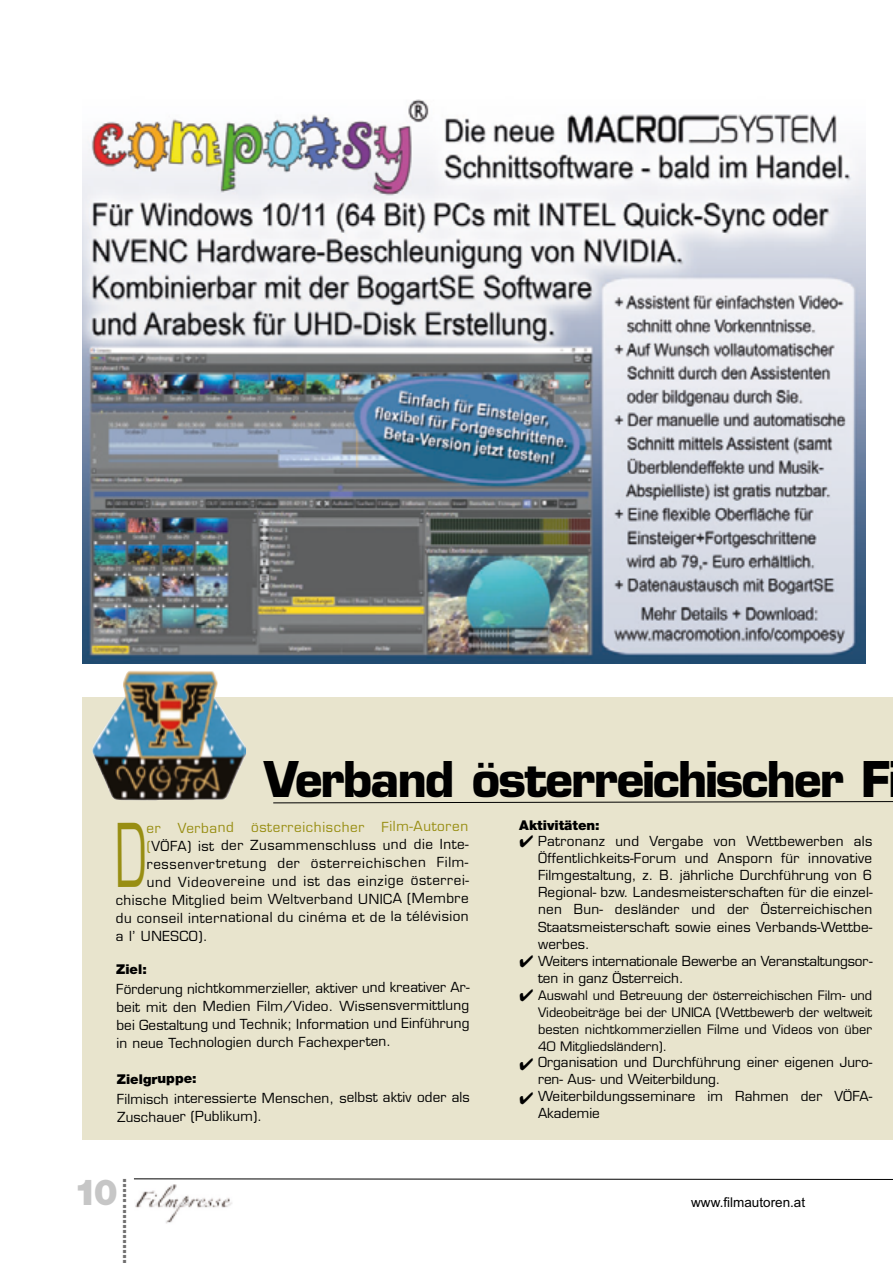
<style>
.page{position:relative;width:893px;height:1263px;background:#fff}
.page>*{position:absolute;margin:0;border:0;box-sizing:border-box;transform-origin:0 0}
.t1{font:85.5px "Eurostile LT Std";color:#988e13;scale:.5 1}
.t2{font:700 48px "Eurostile LT Std";letter-spacing:-.04em;color:#000}
.t3{font:900 36px "Helvetica Neue LT Std";color:#c6c6c6}
.t4{font:900 15px "Helvetica Neue LT Std";color:#706f6f}
.t5{font:13.5px/17.1px "Eurostile LT Std";letter-spacing:.01em;color:#000}
.t6{font:13.5px "Eurostile LT Std";letter-spacing:.03em;color:#000}
.t7{font:13.5px "Eurostile LT Std";letter-spacing:.04em;color:#000}
.t8{font:13.5px "Eurostile LT Std";letter-spacing:.035em;color:#000}
.t9{font:13.5px "Eurostile LT Std";letter-spacing:.04em;color:#988e13}
.t10{font:900 13.5px "Helvetica Neue LT Std";letter-spacing:-.005em;color:#000}
.t11{font:13.5px "Arial";color:#000}
.t12{font:12.75px/17.1px "Eurostile LT Std";letter-spacing:.01em;color:#000;text-align:justify}
.s1{color:#988e13}
</style>
<div class="page">
<div style="left:83px;top:697px;width:810px;height:442px;background:#e8e4cd"></div>
<img style="left:92px;top:671px;width:154px;height:129px">
<svg style="left:273px;top:801px;width:620px;height:2px"></svg>
<img style="left:135px;top:1184px;width:97px;height:40px">
<svg style="left:134px;top:1178px;width:759px;height:2px;background:#7f7f7f"></svg>
<img style="left:83px;top:99px;width:782px;height:565px">
<h2 class="t2" style="left:264px;top:749px;width:628px">Verband österreichischer F</h2>
<h1 class="t1" style="left:116px;top:804px;width:65px">D</h1>
<p class="t9" style="left:147px;top:820px;width:16px">er</p>
<p class="t9" style="left:178px;top:819px;width:58px">Verband</p>
<p class="t9" style="left:251px;top:819px;width:115px">österreichischer</p>
<p class="t9" style="left:381px;top:818px;width:88px">Film-Autoren</p>
<p class="t6" style="left:147px;top:837px;width:324px"><span class="s1">(</span>VÖFA) ist der Zusammenschluss und die Inte-</p>
<p class="t7" style="left:147px;top:855px;width:323px">ressenvertretung der österreichischen Film-</p>
<p class="t8" style="left:147px;top:873px;width:324px">und Videovereine und ist das einzige österrei-</p>
<p class="t6" style="left:116px;top:891px;width:355px">chische Mitglied beim Weltverband UNICA (Membre</p>
<p class="t6" style="left:116px;top:909px;width:355px">du conseil international du cinéma et de la télévision</p>
<p class="t5" style="left:116px;top:927px;width:93px">a l’ UNESCO).</p>
<p class="t10" style="left:116px;top:961px;width:32px">Ziel:</p>
<p class="t5" style="left:116px;top:979px;width:355px;line-height:18.1px;text-align:justify">Förderung nichtkommerzieller, aktiver und kreativer Ar&shy;beit mit den Medien Film/Video. Wissensvermittlung bei Gestaltung und Technik; Information und Einführung in neue Technologien durch Fachexperten.</p>
<p class="t10" style="left:117px;top:1070px;width:82px">Zielgruppe:</p>
<p class="t5" style="left:117px;top:1089px;width:355px;line-height:18.6px">Filmisch interessierte Menschen, selbst aktiv oder als<br>Zuschauer (Publikum).</p>
<h3 class="t3" style="left:74px;top:1170px;width:45px">10</h3>
<p class="t4" style="left:112px;top:1263px;width:87px;rotate:-90deg">.................</p>
<p class="t10" style="left:519px;top:817px;width:82px">Aktivitäten:</p>
<p class="t5" style="left:538px;top:833px;width:336px;text-align:justify;text-indent:-19px">✔ Patronanz und Vergabe von Wettbewerben als Öffentlichkeits-Forum und Ansporn für innovative Filmgestaltung, z. B. jährliche Durchführung von 6<br>Regional- bzw. Landesmeisterschaften für die einzel&shy;nen Bun- desländer und der Österreichischen Staatsmeisterschaft sowie eines Verbands-Wettbe&shy;werbes.</p>
<p class="t5" style="left:538px;top:952px;width:336px;text-indent:-19px">✔ Weiters internationale Bewerbe an Veranstaltungsor&shy;ten in ganz Österreich.</p>
<p class="t12" style="left:538px;top:987px;width:336px;text-indent:-19px">✔ Auswahl und Betreuung der österreichischen Film- und Videobeiträge bei der UNICA (Wettbewerb der weltweit besten nichtkommerziellen Filme und Videos von über 40 Mitgliedsländern).</p>
<p class="t5" style="left:538px;top:1053px;width:336px;text-indent:-19px">✔ Organisation und Durchführung einer eigenen Juro&shy;ren- Aus- und Weiterbildung.</p>
<p class="t5" style="left:538px;top:1088px;width:336px;text-indent:-19px">✔ Weiterbildungsseminare im Rahmen der VÖFA-<br>Akademie</p>
<p class="t11" style="left:691px;top:1192px;width:116px">www.filmautoren.at</p>
</div>
